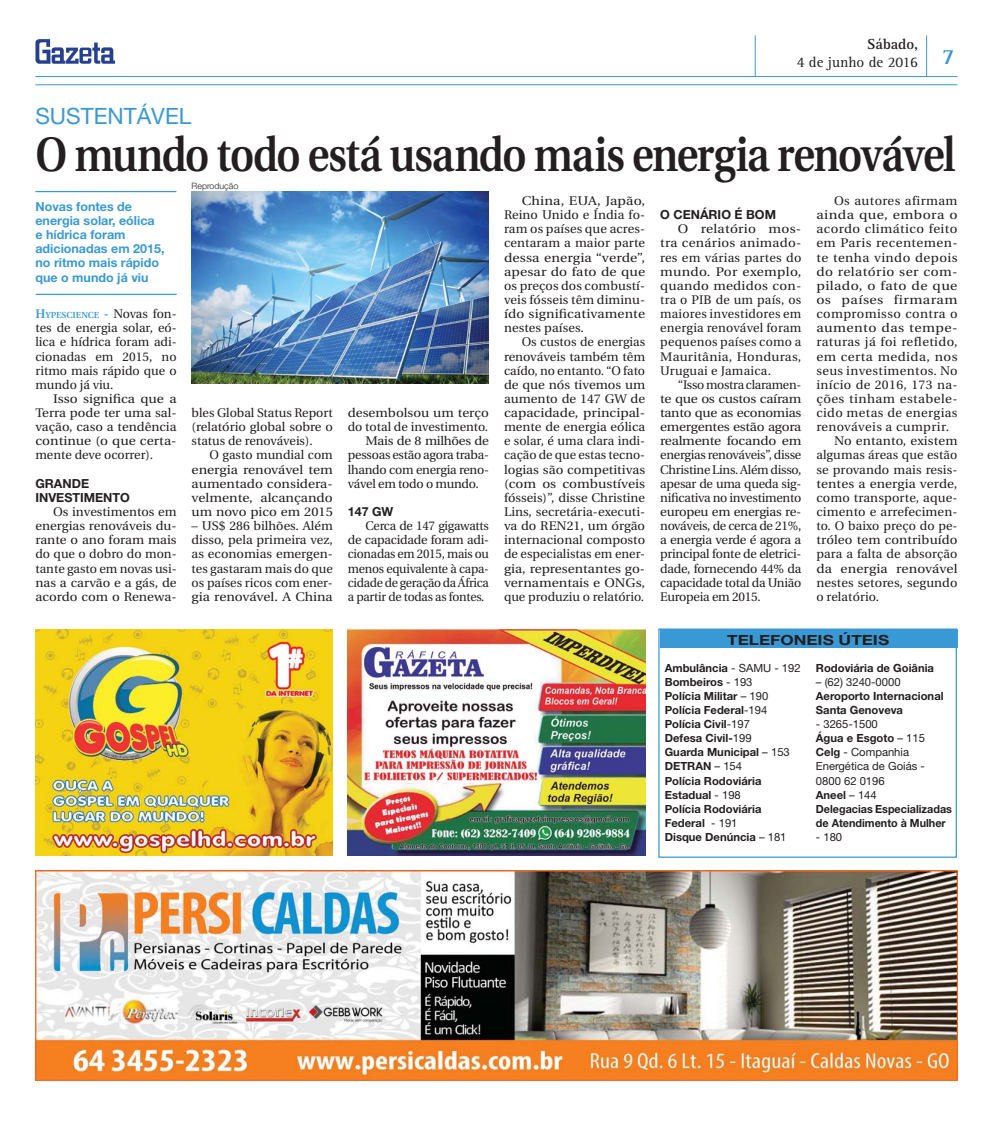
<style>
.page{position:relative;width:993px;height:1124px;background:#fff}
.page>*{position:absolute;margin:0;border:0;box-sizing:border-box;transform-origin:0 0}
.t1{font:600 48.12px "Utopia";letter-spacing:-.035em;color:#231f20;scale:.86 1}
.t2{font:22.5px "Helvetica Neue";color:#3999d5}
.t3{font:15px/18px "Rotis Serif";color:#231f20}
.t4{font:700 14px "Helvetica Neue";color:#231f20;scale:1.22 1}
.t5{font:12.5px/14.1px "Utopia";letter-spacing:.01em;color:#231f20;text-align:justify}
.t6{font:12.5px/14.1px "Utopia";letter-spacing:.01em;color:#231f20;text-align:justify;scale:1.1 1}
.t7{font:12.5px/14.1px "Utopia";letter-spacing:.01em;color:#231f20;text-align:justify;scale:1.12 1}
.t8{font:12.5px "Utopia";letter-spacing:.03em;color:#231f20}
.t9{font:700 12.5px/14.1px "Helvetica Neue";color:#3999d5}
.t10{font:12.5px "Utopia";letter-spacing:-.02em;color:#231f20}
.t11{font:12.5px "Utopia";letter-spacing:.03em;color:#231f20;scale:1.06 1}
.t12{font:700 12.5px/14.1px "Helvetica Neue";color:#231f20}
.t13{font:12.5px "Utopia";letter-spacing:.03em;color:#231f20;scale:1.07 1}
.t14{font:12.5px "Utopia";letter-spacing:.03em;color:#231f20;scale:1.12 1}
.t15{font:12.5px "Utopia";letter-spacing:.03em;color:#231f20;scale:1.13 1}
.t16{font:12.5px "Utopia";letter-spacing:.03em;color:#231f20;scale:1.04 1}
.t17{font:12.5px "Utopia";letter-spacing:.01em;color:#231f20;scale:1.07 1}
.t18{font:12.5px "Utopia";letter-spacing:.01em;color:#231f20;scale:1.06 1}
.t19{font:12.5px "Utopia";letter-spacing:.01em;color:#231f20;scale:1.08 1}
.t20{font:12.5px "Utopia";letter-spacing:.03em;color:#231f20;scale:1.1 1}
.t21{font:12.5px "Utopia";letter-spacing:.01em;color:#231f20;scale:1.05 1}
.t22{font:12.5px "Utopia";letter-spacing:-.02em;color:#231f20;scale:1.05 1}
.t23{font:700 11.25px/14.1px "Helvetica Neue";color:#231f20}
.t24{font:11.25px "Helvetica Neue";color:#231f20}
.t25{font:600 8.75px "Utopia";color:#3999d5}
.t26{font:300 8.75px "Helvetica Neue";color:#231f20}
.s1{font-weight:700}
.s2{font-size:12.5px}
.s3{font-weight:400;font-size:12.5px;color:#231f20}
.s4{font-weight:400}
</style>
<div class="page">
<hr style="left:35px;top:84px;width:922px;height:1px;background:#3999d5">
<hr style="left:35px;top:76px;width:922px;height:1px;background:#3999d5">
<hr style="left:925px;top:35px;width:1px;height:41px;background:#3999d5">
<hr style="left:754px;top:35px;width:1px;height:42px;background:#3999d5">
<svg style="left:35px;top:39px;width:80px;height:25px"></svg>
<img style="left:35px;top:870px;width:922px;height:210px">
<img style="left:348px;top:629px;width:297px;height:226px">
<img style="left:35px;top:629px;width:298px;height:226px">
<div style="left:660px;top:629px;width:297px;height:18px;background:#3999d5"></div>
<div style="left:658px;top:628px;width:298px;height:229px;border:1px solid #3999d5"></div>
<img style="left:192px;top:191px;width:297px;height:192px">
<hr style="left:35px;top:191px;width:141px;height:1px;background:#3999d5">
<hr style="left:36px;top:294px;width:140px;height:1px;background:#3999d5">
<p class="t3" style="left:796px;top:37px;width:159px;text-indent:70px"><span class="s1">Sábado,<br></span>4 de junho de 2016 <sup>7</sup></p>
<h2 class="t2" style="left:35px;top:108px;width:157px">SUSTENTÁVEL</h2>
<h1 class="t1" style="left:35px;top:135px;width:1071px">O mundo todo está usando mais energia renovável</h1>
<p class="t26" style="left:191px;top:183px;width:48px">Reprodução</p>
<p class="t9" style="left:35px;top:200px;width:130px">Novas fontes de energia solar, eólica e hídrica foram adicionadas em 2015, no ritmo mais rápido que o mundo já viu</p>
<p class="t25" style="left:35px;top:312px;width:143px"><span class="s2">H</span>YPESCIENCE <span class="s2">-</span> <span class="s3">Novas fon-</span></p>
<p class="t5" style="left:35px;top:322px;width:143px">tes de energia solar, eó&shy;lica e hídrica foram adi&shy;cionadas em 2015, no ritmo mais rápido que o mundo já viu.</p>
<p class="t6" style="left:35px;top:392px;width:130px;text-indent:18px">Isso significa que a Terra pode ter uma sal&shy;vação, caso a tendência continue (o que certa&shy;mente deve ocorrer).</p>
<p class="t12" style="left:35px;top:477px;width:96px">GRANDE<br>INVESTIMENTO</p>
<p class="t5" style="left:35px;top:505px;width:143px;text-indent:18px">Os investimentos em energias renováveis du&shy;rante o ano foram mais do que o dobro do mon&shy;tante gasto em novas usi&shy;nas a carvão e a gás, de acordo com o Renewa-</p>
<p class="t5" style="left:191px;top:407px;width:143px">bles Global Status Report (relatório global sobre o status de renováveis).</p>
<p class="t5" style="left:191px;top:449px;width:143px;text-indent:18px">O gasto mundial com energia renovável tem aumentado considera&shy;velmente, alcançando um novo pico em 2015</p>
<p class="t5" style="left:191px;top:520px;width:143px">– US$ 286 bilhões. Além disso, pela primeira vez, as economias emergen&shy;tes gastaram mais do que os países ricos com ener&shy;gia renovável. A China</p>
<p class="t19" style="left:348px;top:408px;width:132px">desembolsou um terço</p>
<p class="t5" style="left:348px;top:421px;width:142px">do total de investimento.</p>
<p class="t22" style="left:365px;top:436px;width:119px">Mais de 8 milhões de</p>
<p class="t10" style="left:348px;top:450px;width:143px">pessoas estão agora traba-</p>
<p class="t10" style="left:348px;top:464px;width:143px">lhando com energia reno-</p>
<p class="t10" style="left:348px;top:478px;width:132px">vável em todo o mundo.</p>
<p class="t12" style="left:348px;top:505px;width:47px">147 GW</p>
<p class="t5" style="left:348px;top:520px;width:143px;text-indent:18px">Cerca de 147 gigawatts de capacidade foram adi&shy;cionadas em 2015, mais ou menos equivalente à capa&shy;cidade de geração da África a partir de todas as fontes.</p>
<p class="t7" style="left:504px;top:195px;width:127px;text-indent:18px">China, EUA, Japão, Reino Unido e Índia fo&shy;ram os países que acres&shy;centaram a maior parte dessa energia “verde”, apesar do fato de que os preços dos combustí&shy;veis fósseis têm diminu&shy;ído significativamente nestes países.</p>
<p class="t5" style="left:504px;top:336px;width:143px;text-indent:18px">Os custos de energias renováveis também têm caído, no entanto. “O fato de que nós tivemos um aumento de 147 GW de capacidade, principal&shy;mente de energia eólica e solar, é uma clara indi&shy;cação de que estas tecno&shy;logias são competitivas (com os combustíveis fósseis)”, disse Christine Lins, secretária-executi&shy;va do REN21, um órgão internacional composto de especialistas em ener&shy;gia, representantes go&shy;vernamentais e ONGs, que produziu o relatório.</p>
<p class="t12" style="left:660px;top:209px;width:117px">O CENÁRIO É BOM</p>
<p class="t6" style="left:660px;top:223px;width:130px;text-indent:18px">O relatório mos&shy;tra cenários animado&shy;res em várias partes do mundo. Por exemplo, quando medidos con&shy;tra o PIB de um país, os maiores investidores em energia renovável foram pequenos países como a Mauritânia, Honduras, Uruguai e Jamaica.</p>
<p class="t5" style="left:660px;top:378px;width:143px;text-indent:18px">“Isso mostra claramen&shy;te que os custos caíram tanto que as economias emergentes estão agora realmente focando em energias renováveis”, disse Christine Lins. Além disso, apesar de uma queda sig&shy;nificativa no investimento europeu em energias re&shy;nováveis, de cerca de 21%, a energia verde é agora a principal fonte de eletrici&shy;dade, fornecendo 44% da capacidade total da União Europeia em 2015.</p>
<p class="t8" style="left:833px;top:196px;width:125px">Os autores afirmam</p>
<p class="t15" style="left:816px;top:210px;width:126px">ainda que, embora o</p>
<p class="t11" style="left:816px;top:224px;width:135px">acordo climático feito</p>
<p class="t11" style="left:816px;top:238px;width:135px">em Paris recentemen-</p>
<p class="t13" style="left:816px;top:252px;width:133px">te tenha vindo depois</p>
<p class="t20" style="left:816px;top:266px;width:130px">do relatório ser com-</p>
<p class="t14" style="left:816px;top:280px;width:127px">pilado, o fato de que</p>
<p class="t15" style="left:816px;top:295px;width:126px">os países firmaram</p>
<p class="t8" style="left:816px;top:309px;width:143px">compromisso contra o</p>
<p class="t14" style="left:816px;top:323px;width:127px">aumento das tempe-</p>
<p class="t16" style="left:816px;top:337px;width:137px">raturas já foi refletido,</p>
<p class="t13" style="left:816px;top:351px;width:133px">em certa medida, nos</p>
<p class="t8" style="left:816px;top:365px;width:143px">seus investimentos. No</p>
<p class="t8" style="left:816px;top:379px;width:143px">início de 2016, 173 na-</p>
<p class="t11" style="left:816px;top:393px;width:135px">ções tinham estabele-</p>
<p class="t8" style="left:816px;top:408px;width:143px">cido metas de energias</p>
<p class="t8" style="left:816px;top:422px;width:134px">renováveis a cumprir.</p>
<p class="t21" style="left:833px;top:436px;width:119px">No entanto, existem</p>
<p class="t5" style="left:816px;top:449px;width:143px">algumas áreas que estão</p>
<p class="t5" style="left:816px;top:463px;width:143px">se provando mais resis-</p>
<p class="t17" style="left:816px;top:478px;width:133px">tentes a energia verde,</p>
<p class="t5" style="left:816px;top:491px;width:143px">como transporte, aque-</p>
<p class="t5" style="left:816px;top:505px;width:143px">cimento e arrefecimen-</p>
<p class="t5" style="left:816px;top:520px;width:143px">to. O baixo preço do pe-</p>
<p class="t18" style="left:816px;top:535px;width:135px">tróleo tem contribuído</p>
<p class="t5" style="left:816px;top:548px;width:143px">para a falta de absorção</p>
<p class="t6" style="left:816px;top:562px;width:130px">da energia renovável</p>
<p class="t5" style="left:816px;top:576px;width:143px">nestes setores, segundo</p>
<p class="t5" style="left:816px;top:590px;width:64px">o relatório.</p>
<p class="t4" style="left:727px;top:634px;width:134px">TELEFONEIS ÚTEIS</p>
<p class="t23" style="left:664px;top:661px;width:137px">Ambulância <span class="s4">- SAMU - 192<br></span>Bombeiros <span class="s4">- 193<br></span>Polícia Militar <span class="s4">– 190<br></span>Polícia Federal<span class="s4">-194<br></span>Polícia Civil<span class="s4">-197<br></span>Defesa Civil-<span class="s4">199<br></span>Guarda Municipal <span class="s4">– 153<br></span>DETRAN <span class="s4">– 154<br></span>Polícia Rodoviária<br>Estadual <span class="s4">- 198<br></span>Polícia Rodoviária<br>Federal <span class="s4">- 191<br></span>Disque Denúncia <span class="s4">– 181</span></p>
<p class="t23" style="left:815px;top:661px;width:120px">Rodoviária de Goiânia</p>
<p class="t24" style="left:815px;top:677px;width:86px">– (62) 3240-0000</p>
<p class="t23" style="left:815px;top:689px;width:129px">Aeroporto Internacional<br>Santa Genoveva</p>
<p class="t23" style="left:815px;top:718px;width:138px"><span class="s4">- 3265-1500<br></span>Água e Esgoto <span class="s4">– 115<br></span>Celg <span class="s4">- Companhia<br>Energética de Goiás -<br>0800 62 0196<br></span>Aneel <span class="s4">– 144<br></span>Delegacias Especializadas de Atendimento à Mulher</p>
<p class="t24" style="left:815px;top:833px;width:28px">- 180</p>
</div>
